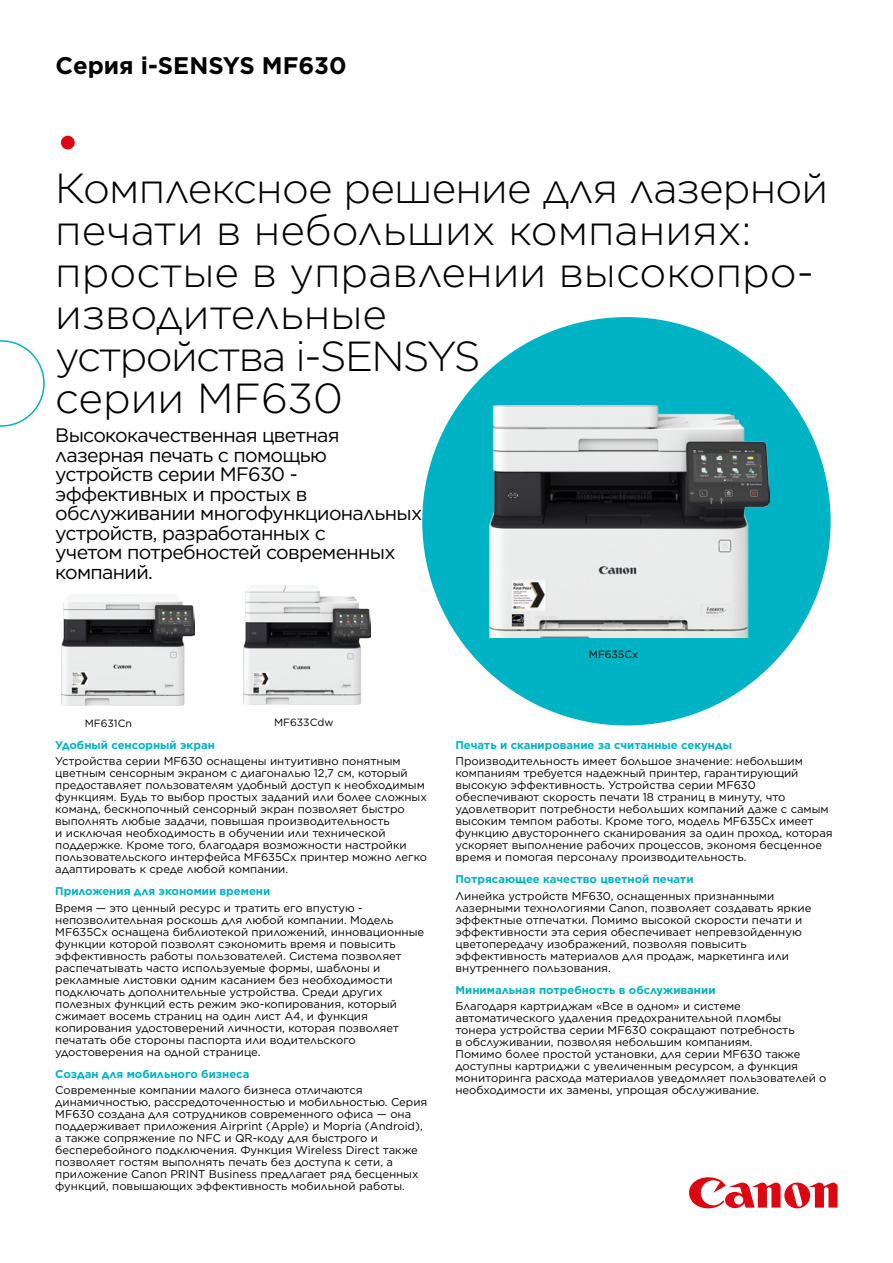
<style>
.page{position:relative;width:893px;height:1263px;background:#fff}
.page>*{position:absolute;margin:0;border:0;box-sizing:border-box;transform-origin:0 0}
.t1{font:52.5px "Gotham";color:#db0711}
.t2{font:300 42px/42px "Gotham";letter-spacing:-.005em;color:#000}
.t3{font:700 24px "Gotham";color:#000}
.t4{font:19.5px/19.5px "Gotham";letter-spacing:-.035em;color:#000}
.t5{font:11.25px/12px "Gotham";color:#000}
.t6{font:700 11.25px "Gotham";color:#00b3c4}
.t7{font:10.5px "Gotham";color:#000}
</style>
<div class="page">
<svg style="left:689px;top:1177px;width:149px;height:31px"></svg>
<div style="left:422px;top:317px;width:409px;height:408px;background:#00b3c4;border-radius:50%"></div>
<svg style="left:0;top:340px;width:45px;height:87px"></svg>
<img style="left:489px;top:405px;width:280px;height:233px">
<img style="left:61px;top:595px;width:134px;height:110px">
<img style="left:243px;top:586px;width:128px;height:118px">
<h3 class="t3" style="left:56px;top:50px;width:292px">Серия i-SENSYS MF630</h3>
<h1 class="t1" style="left:55px;top:109px;width:27px">•</h1>
<h2 class="t2" style="left:55px;top:166px;width:774px">Комплексное решение для лазерной печати в небольших компаниях: простые в управлении высокопро&shy;изводительные<br>устройства i-SENSYS<br>серии MF630</h2>
<h3 class="t4" style="left:55px;top:425px;width:368px">Высококачественная цветная лазерная печать с помощью устройств серии MF630 - эффективных и простых в обслуживании многофункциональных устройств, разработанных с<br>учетом потребностей современных компаний.</h3>
<p class="t7" style="left:85px;top:717px;width:49px">MF631Cn</p>
<p class="t7" style="left:274px;top:716px;width:61px">MF633Cdw</p>
<p class="t6" style="left:55px;top:737px;width:161px">Удобный сенсорный экран</p>
<p class="t5" style="left:55px;top:755px;width:373px">Устройства серии MF630 оснащены интуитивно понятным цветным сенсорным экраном с диагональю 12,7 см, который предоставляет пользователям удобный доступ к необходимым функциям. Будь то выбор простых заданий или более сложных команд, бескнопочный сенсорный экран позволяет быстро выполнять любые задачи, повышая производительность<br>и исключая необходимость в обучении или технической поддержке. Кроме того, благодаря возможности настройки пользовательского интерфейса MF635Cx принтер можно легко адаптировать к среде любой компании.</p>
<p class="t6" style="left:55px;top:884px;width:216px">Приложения для экономии времени</p>
<p class="t5" style="left:55px;top:901px;width:370px">Время — это ценный ресурс и тратить его впустую - непозволительная роскошь для любой компании. Модель MF635Cx оснащена библиотекой приложений, инновационные функции которой позволят сэкономить время и повысить эффективность работы пользователей. Система позволяет распечатывать часто используемые формы, шаблоны и рекламные листовки одним касанием без необходимости подключать дополнительные устройства. Среди других полезных функций есть режим эко-копирования, который сжимает восемь страниц на один лист A4, и функция копирования удостоверений личности, которая позволяет печатать обе стороны паспорта или водительского удостоверения на одной странице.</p>
<p class="t6" style="left:55px;top:1066px;width:196px">Создан для мобильного бизнеса</p>
<p class="t5" style="left:55px;top:1083px;width:374px">Современные компании малого бизнеса отличаются динамичностью, рассредоточенностью и мобильностью. Серия MF630 создана для сотрудников современного офиса — она поддерживает приложения Airprint (Apple) и Mopria (Android), а также сопряжение по NFC и QR-коду для быстрого и бесперебойного подключения. Функция Wireless Direct также позволяет гостям выполнять печать без доступа к сети, а приложение Canon PRINT Business предлагает ряд бесценных функций, повышающих эффективность мобильной работы.</p>
<p class="t7" style="left:589px;top:648px;width:51px">MF635Cx</p>
<p class="t6" style="left:455px;top:738px;width:278px">Печать и сканирование за считанные секунды</p>
<p class="t5" style="left:455px;top:755px;width:379px">Производительность имеет большое значение: небольшим компаниям требуется надежный принтер, гарантирующий высокую эффективность. Устройства серии MF630 обеспечивают скорость печати 18 страниц в минуту, что удовлетворит потребности небольших компаний даже с самым высоким темпом работы. Кроме того, модель MF635Cx имеет функцию двустороннего сканирования за один проход, которая ускоряет выполнение рабочих процессов, экономя бесценное время и помогая персоналу производительность.</p>
<p class="t6" style="left:455px;top:872px;width:240px">Потрясающее качество цветной печати</p>
<p class="t5" style="left:455px;top:889px;width:357px">Линейка устройств MF630, оснащенных признанными лазерными технологиями Canon, позволяет создавать яркие эффектные отпечатки. Помимо высокой скорости печати и эффективности эта серия обеспечивает непревзойденную цветопередачу изображений, позволяя повысить эффективность материалов для продаж, маркетинга или внутреннего пользования.</p>
<p class="t6" style="left:455px;top:982px;width:262px">Минимальная потребность в обслуживании</p>
<p class="t5" style="left:455px;top:1000px;width:372px">Благодаря картриджам «Все в одном» и системе автоматического удаления предохранительной пломбы<br>тонера устройства серии MF630 сокращают потребность<br>в обслуживании, позволяя небольшим компаниям.<br>Помимо более простой установки, для серии MF630 также доступны картриджи с увеличенным ресурсом, а функция мониторинга расхода материалов уведомляет пользователей о необходимости их замены, упрощая обслуживание.</p>
</div>
